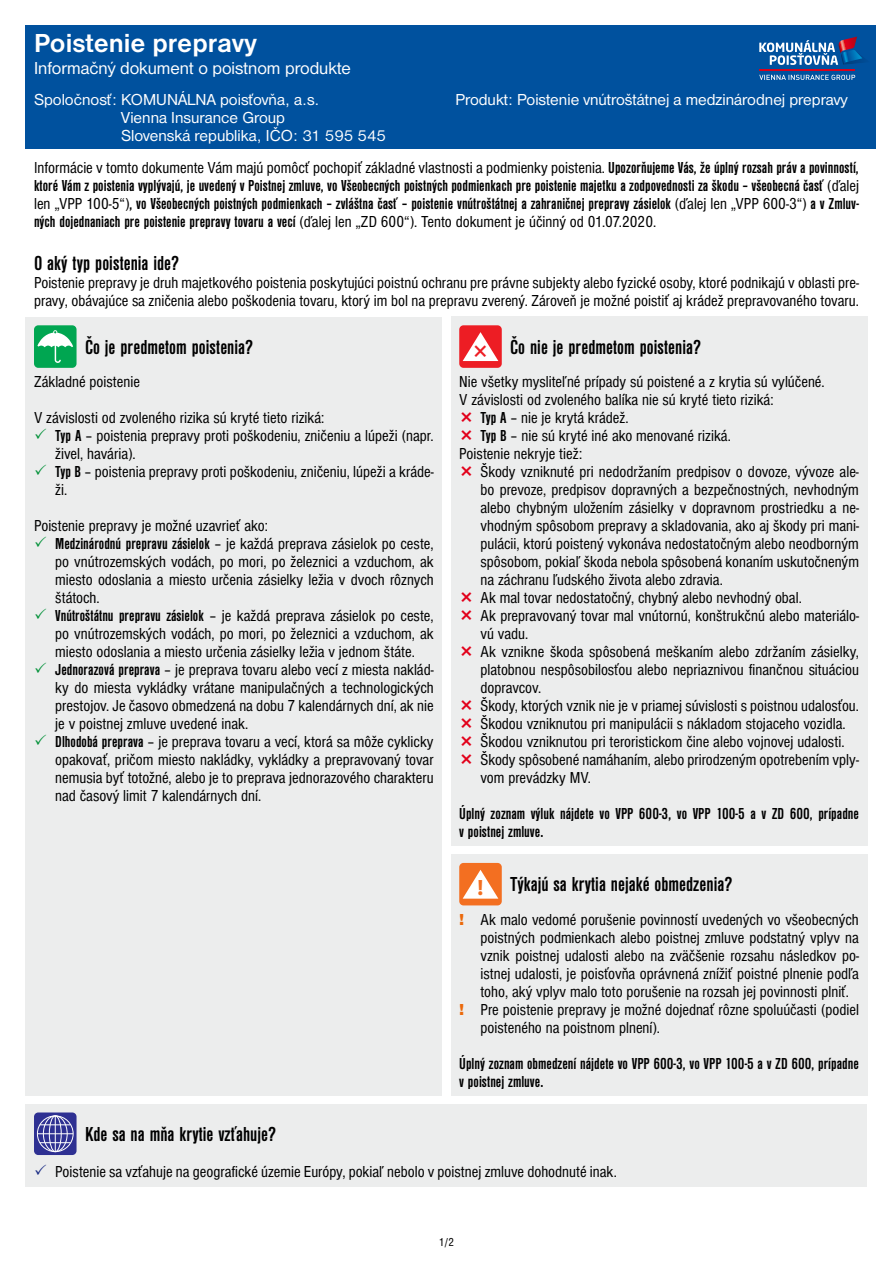
<style>
.page{position:relative;width:893px;height:1263px;background:#fff}
.page>*{position:absolute;margin:0;border:0;box-sizing:border-box;transform-origin:0 0}
.t1{font:700 27px "Nimbus Sans DOT";color:#fff}
.t2{font:700 22.2px "Myriad Pro";color:#ed1d24}
.t3{font:700 22.2px "Myriad Pro";color:#f36f21}
.t4{font:700 condensed 21px "Nimbus Sans DOT";color:#000}
.t5{font:18px "Nimbus Sans DOT";color:#fff}
.t6{font:condensed 16.5px/18px "Nimbus Sans DOT";color:#000}
.t7{font:700 condensed 16.5px/18px "Nimbus Sans DOT";color:#000}
.t8{font:16.5px/18px "Nimbus Sans DOT";color:#fff}
.t9{font:condensed 12px "Nimbus Sans DOT";color:#000}
.s1{font-weight:400}
.s2{font-weight:700}
.s3{font-family:"Nimbus Sans DOT Blac";font-stretch:normal;color:#eb690b}
</style>
<div class="page">
<div style="left:26px;top:317px;width:416px;height:778px;background:#eceded"></div>
<div style="left:26px;top:1104px;width:841px;height:82px;background:#eceded"></div>
<div style="left:451px;top:317px;width:416px;height:529px;background:#eceded"></div>
<div style="left:451px;top:854px;width:416px;height:241px;background:#eceded"></div>
<div style="left:26px;top:26px;width:850px;height:123px;background:#00519e"></div>
<hr style="left:759px;top:69px;width:96px;height:1px;background:#da001a">
<svg style="left:759px;top:75px;width:96px;height:5px"></svg>
<svg style="left:759px;top:37px;width:106px;height:28px"></svg>
<div style="left:34px;top:325px;width:43px;height:43px;background:#00a651;border-radius:4px"></div>
<svg style="left:37px;top:330px;width:36px;height:33px"></svg>
<div style="left:459px;top:325px;width:43px;height:43px;background:#ed1d24;border-radius:4px"></div>
<svg style="left:463px;top:332px;width:35px;height:29px"></svg>
<div style="left:459px;top:863px;width:43px;height:42px;background:#f36f21;border-radius:4px"></div>
<svg style="left:463px;top:870px;width:35px;height:29px"></svg>
<svg style="left:34px;top:1112px;width:43px;height:43px;background:#4a4ba0"></svg>
<div style="left:37px;top:1115px;width:36px;height:37px;border:1px solid #fff;border-radius:50%"></div>
<hr style="left:55px;top:1116px;width:1px;height:35px;background:#fff">
<hr style="left:37px;top:1133px;width:36px;height:1px;background:#fff">
<hr style="left:40px;top:1142px;width:31px;height:1px;background:#fff">
<hr style="left:40px;top:1124px;width:31px;height:1px;background:#fff">
<div style="left:43px;top:1115px;width:24px;height:37px;border:1px solid #fff;border-radius:50%"></div>
<div style="left:49px;top:1115px;width:13px;height:37px;border:1px solid #fff;border-radius:50%"></div>
<h1 class="t1" style="left:34px;top:28px;width:225px">Poistenie prepravy</h1>
<p class="t5" style="left:34px;top:58px;width:318px">Informačný dokument o poistnom produkte</p>
<p class="t8" style="left:121px;top:90px;width:266px;text-indent:-87px">Spoločnosť: KOMUNÁLNA poisťovňa, a.s.<br>Vienna Insurance Group<br>Slovenská republika, IČO: 31 595 545</p>
<p class="t8" style="left:455px;top:90px;width:394px">Produkt: Poistenie vnútroštátnej a medzinárodnej prepravy</p>
<p class="t7" style="left:34px;top:158px;width:826px;text-align:justify"><span class="s1">Informácie v tomto dokumente Vám majú pomôcť pochopiť základné vlastnosti a podmienky poistenia.</span> Upozorňujeme Vás, že úplný rozsah práv a povinností, ktoré Vám z poistenia vyplývajú, je uvedený v Poistnej zmluve, vo Všeobecných poistných podmienkach pre poistenie majetku a zodpovednosti za škodu – všeobecná časť <span class="s1">(ďalej len „VPP 100-5“)</span>, vo Všeobecných poistných podmienkach – zvláštna časť – poistenie vnútroštátnej a zahraničnej prepravy zásielok <span class="s1">(ďalej len „VPP 600-3“)</span> a v Zmluv&shy;ných dojednaniach pre poistenie prepravy tovaru a vecí <span class="s1">(ďalej len „ZD 600“). Tento dokument je účinný od 01.07.2020.</span></p>
<p class="t4" style="left:34px;top:252px;width:147px">O aký typ poistenia ide?</p>
<p class="t6" style="left:34px;top:274px;width:826px">Poistenie prepravy je druh majetkového poistenia poskytujúci poistnú ochranu pre právne subjekty alebo fyzické osoby, ktoré podnikajú v oblasti pre&shy;pravy, obávajúce sa zničenia alebo poškodenia tovaru, ktorý im bol na prepravu zverený. Zároveň je možné poistiť aj krádež prepravovaného tovaru.</p>
<h2 class="t2" style="left:474px;top:335px;width:15px">×</h2>
<p class="t4" style="left:85px;top:335px;width:170px">Čo je predmetom poistenia?</p>
<p class="t4" style="left:510px;top:335px;width:192px">Čo nie je predmetom poistenia?</p>
<p class="t6" style="left:34px;top:364px;width:292px;line-height:36px">Základné poistenie<br>V závislosti od zvoleného rizika sú kryté tieto riziká:</p>
<p class="t6" style="left:55px;top:427px;width:380px"><span class="s2">Typ A</span> – poistenia prepravy proti poškodeniu, zničeniu a lúpeži (napr. živel, havária).<br><span class="s2">Typ B</span> – poistenia prepravy proti poškodeniu, zničeniu, lúpeži a kráde&shy;ži.</p>
<p class="t6" style="left:55px;top:517px;width:380px;text-indent:-21px">Poistenie prepravy je možné uzavrieť ako:<br><span class="s2">Medzinárodnú prepravu zásielok</span> – je každá preprava zásielok po ceste, po vnútrozemských vodách, po mori, po železnici a vzduchom, ak miesto odoslania a miesto určenia zásielky ležia v dvoch rôznych štátoch.<br><span class="s2">Vnútroštátnu prepravu zásielok</span> – je každá preprava zásielok po ceste, po vnútrozemských vodách, po mori, po železnici a vzduchom, ak miesto odoslania a miesto určenia zásielky ležia v jednom štáte.<br><span class="s2">Jednorazová preprava</span> – je preprava tovaru alebo vecí z miesta naklád&shy;ky do miesta vykládky vrátane manipulačných a technologických prestojov. Je časovo obmedzená na dobu 7 kalendárnych dní, ak nie je v poistnej zmluve uvedené inak.<br><span class="s2">Dlhodobá preprava</span> – je preprava tovaru a vecí, ktorá sa môže cyklicky opakovať, pričom miesto nakládky, vykládky a prepravovaný tovar nemusia byť totožné, alebo je to preprava jednorazového charakteru nad časový limit 7 kalendárnych dní.</p>
<p class="t6" style="left:459px;top:373px;width:367px">Nie všetky mysliteľné prípady sú poistené a z krytia sú vylúčené.</p>
<p class="t6" style="left:459px;top:391px;width:316px">V závislosti od zvoleného balíka nie sú kryté tieto riziká:</p>
<p class="t6" style="left:480px;top:409px;width:150px"><span class="s2">Typ A</span> – nie je krytá krádež.</p>
<p class="t6" style="left:480px;top:427px;width:252px"><span class="s2">Typ B</span> – nie sú kryté iné ako menované riziká.</p>
<p class="t6" style="left:459px;top:445px;width:125px">Poistenie nekryje tiež:</p>
<p class="t6" style="left:480px;top:463px;width:380px">Škody vzniknuté pri nedodržaním predpisov o dovoze, vývoze ale-</p>
<p class="t6" style="left:480px;top:481px;width:380px">bo prevoze, predpisov dopravných a bezpečnostných, nevhodným</p>
<p class="t6" style="left:480px;top:499px;width:380px">alebo chybným uložením zásielky v dopravnom prostriedku a ne-</p>
<p class="t6" style="left:480px;top:517px;width:380px">vhodným spôsobom prepravy a skladovania, ako aj škody pri mani-</p>
<p class="t6" style="left:480px;top:535px;width:380px">pulácii, ktorú poistený vykonáva nedostatočným alebo neodborným</p>
<p class="t6" style="left:480px;top:553px;width:380px">spôsobom, pokiaľ škoda nebola spôsobená konaním uskutočneným</p>
<p class="t6" style="left:480px;top:571px;width:244px">na záchranu ľudského života alebo zdravia.</p>
<p class="t6" style="left:480px;top:589px;width:323px">Ak mal tovar nedostatočný, chybný alebo nevhodný obal.</p>
<p class="t6" style="left:480px;top:607px;width:380px">Ak prepravovaný tovar mal vnútornú, konštrukčnú alebo materiálo-</p>
<p class="t6" style="left:480px;top:625px;width:49px">vú vadu.</p>
<p class="t6" style="left:480px;top:643px;width:380px">Ak vznikne škoda spôsobená meškaním alebo zdržaním zásielky,</p>
<p class="t6" style="left:480px;top:661px;width:380px">platobnou nespôsobilosťou alebo nepriaznivou finančnou situáciou</p>
<p class="t6" style="left:480px;top:679px;width:62px">dopravcov.</p>
<p class="t6" style="left:480px;top:697px;width:380px">Škody, ktorých vznik nie je v priamej súvislosti s poistnou udalosťou.</p>
<p class="t6" style="left:480px;top:715px;width:367px">Škodou vzniknutou pri manipulácii s nákladom stojaceho vozidla.</p>
<p class="t6" style="left:480px;top:733px;width:366px">Škodou vzniknutou pri teroristickom čine alebo vojnovej udalosti.</p>
<p class="t6" style="left:480px;top:751px;width:380px">Škody spôsobené namáhaním, alebo prirodzeným opotrebením vply-</p>
<p class="t6" style="left:480px;top:769px;width:112px">vom prevádzky MV.</p>
<p class="t7" style="left:459px;top:805px;width:401px">Úplný zoznam výluk nájdete vo VPP 600-3, vo VPP 100-5 a v ZD 600, prípadne v poistnej zmluve.</p>
<h2 class="t3" style="left:477px;top:873px;width:7px">!</h2>
<p class="t4" style="left:510px;top:873px;width:223px">Týkajú sa krytia nejaké obmedzenia?</p>
<p class="t6" style="left:459px;top:911px;width:401px"><span class="s3">!</span> Ak malo vedomé porušenie povinností uvedených vo všeobecných</p>
<p class="t6" style="left:480px;top:929px;width:380px">poistných podmienkach alebo poistnej zmluve podstatný vplyv na</p>
<p class="t6" style="left:480px;top:947px;width:380px">vznik poistnej udalosti alebo na zväčšenie rozsahu následkov po-</p>
<p class="t6" style="left:480px;top:965px;width:380px">istnej udalosti, je poisťovňa oprávnená znížiť poistné plnenie podľa</p>
<p class="t6" style="left:480px;top:983px;width:370px">toho, aký vplyv malo toto porušenie na rozsah jej povinnosti plniť.</p>
<p class="t6" style="left:459px;top:1001px;width:401px"><span class="s3">!</span> Pre poistenie prepravy je možné dojednať rôzne spoluúčasti (podiel</p>
<p class="t6" style="left:480px;top:1019px;width:181px">poisteného na poistnom plnení).</p>
<p class="t7" style="left:459px;top:1055px;width:401px">Úplný zoznam obmedzení nájdete vo VPP 600-3, vo VPP 100-5 a v ZD 600, prípadne v poistnej zmluve.</p>
<p class="t4" style="left:85px;top:1122px;width:192px">Kde sa na mňa krytie vzťahuje?</p>
<p class="t6" style="left:55px;top:1163px;width:563px">Poistenie sa vzťahuje na geografické územie Európy, pokiaľ nebolo v poistnej zmluve dohodnuté inak.</p>
<p class="t9" style="left:439px;top:1235px;width:17px">1/2</p>
</div>
